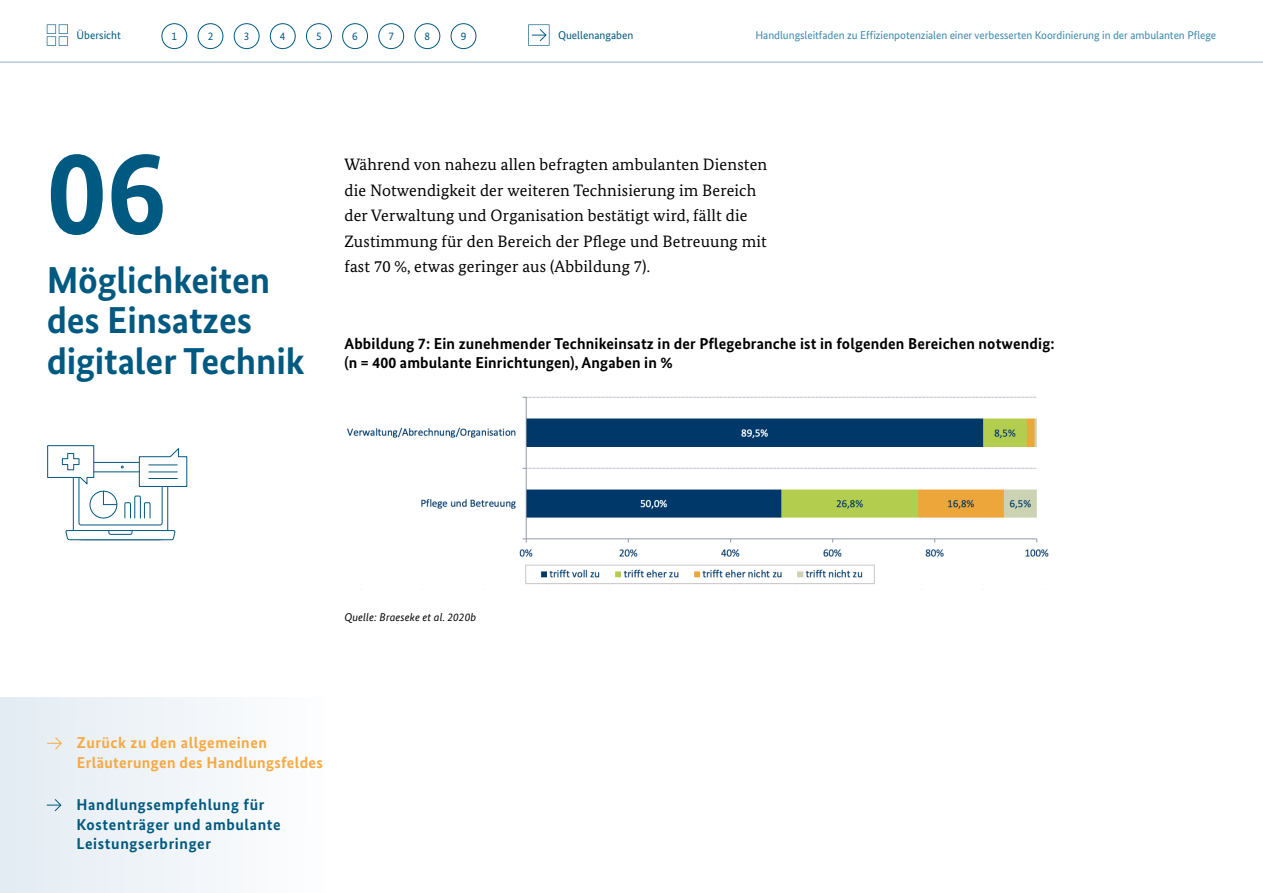
<style>
.page{position:relative;width:1263px;height:893px;background:#fff}
.page>*{position:absolute;margin:0;border:0;box-sizing:border-box;transform-origin:0 0}
.t1{font:700 120px "Bundes Sans";color:#005980}
.t2{font:700 37.5px/40.5px "Bundes Sans";letter-spacing:-.005em;color:#005980}
.t3{font:16.5px/25.5px "Bundes Serif";letter-spacing:.01em;color:#000}
.t4{font:700 15.75px/19.5px "Bundes Sans";letter-spacing:.01em;color:#000}
.t5{font:700 15.75px/19.5px "Bundes Sans";letter-spacing:.04em;color:#005980}
.t6{font:700 15.75px/19.5px "Bundes Sans";letter-spacing:.02em;color:#f7a941}
.t7{font:11.25px "Bundes Sans";letter-spacing:-.005em;color:#3c89ab}
.t8{font:11.25px "Bundes Sans";color:#005980}
.t9{font:italic 11.25px "Bundes Sans";letter-spacing:.01em;color:#000}
</style>
<div class="page">
<div style="left:0;top:697px;width:323px;height:196px;background:#f0f4f8"></div>
<svg style="left:47px;top:737px;width:15px;height:13px"></svg>
<hr style="left:0;top:62px;width:1263px;height:1px;background:#8cb4cc">
<svg style="left:47px;top:799px;width:15px;height:13px"></svg>
<div style="left:73px;top:462px;width:95px;height:78px;border:1px solid #005980;border-radius:9px"></div>
<div style="left:79px;top:472px;width:83px;height:53px;border:1px solid #005980;border-radius:2px"></div>
<svg style="left:139px;top:448px;width:48px;height:39px"></svg>
<svg style="left:47px;top:445px;width:47px;height:40px"></svg>
<svg style="left:124px;top:495px;width:27px;height:24px"></svg>
<div style="left:90px;top:491px;width:27px;height:27px;border:1px solid #005980;border-radius:50%"></div>
<svg style="left:103px;top:491px;width:14px;height:14px"></svg>
<svg style="left:66px;top:530px;width:110px;height:10px"></svg>
<svg style="left:47px;top:24px;width:21px;height:22px"></svg>
<svg style="left:528px;top:24px;width:21px;height:22px"></svg>
<div style="left:162px;top:23px;width:25px;height:26px;border:1px solid #005980;border-radius:50%"></div>
<div style="left:198px;top:23px;width:25px;height:26px;border:1px solid #005980;border-radius:50%"></div>
<div style="left:234px;top:23px;width:25px;height:26px;border:1px solid #005980;border-radius:50%"></div>
<div style="left:270px;top:23px;width:26px;height:26px;border:1px solid #005980;border-radius:50%"></div>
<div style="left:306px;top:23px;width:26px;height:26px;border:1px solid #005980;border-radius:50%"></div>
<div style="left:342px;top:23px;width:26px;height:26px;border:1px solid #005980;border-radius:50%"></div>
<div style="left:378px;top:23px;width:26px;height:26px;border:1px solid #005980;border-radius:50%"></div>
<div style="left:415px;top:23px;width:25px;height:26px;border:1px solid #005980;border-radius:50%"></div>
<div style="left:451px;top:23px;width:25px;height:26px;border:1px solid #005980;border-radius:50%"></div>
<img style="left:347px;top:396px;width:702px;height:194px">
<p class="t8" style="left:77px;top:29px;width:46px">Übersicht</p>
<p class="t8" style="left:172px;top:29px;width:7px">1</p>
<p class="t8" style="left:208px;top:29px;width:7px">2</p>
<p class="t8" style="left:244px;top:29px;width:7px">3</p>
<p class="t8" style="left:280px;top:29px;width:7px">4</p>
<p class="t8" style="left:316px;top:29px;width:7px">5</p>
<p class="t8" style="left:352px;top:29px;width:7px">6</p>
<p class="t8" style="left:388px;top:29px;width:7px">7</p>
<p class="t8" style="left:425px;top:29px;width:7px">8</p>
<p class="t8" style="left:461px;top:29px;width:7px">9</p>
<p class="t8" style="left:558px;top:29px;width:77px">Quellenangaben</p>
<p class="t7" style="left:755px;top:29px;width:462px">Handlungsleitfaden zu Effizienpotenzialen einer verbesserten Koordinierung in der ambulanten Pflege</p>
<h1 class="t1" style="left:47px;top:119px;width:121px">06</h1>
<h2 class="t2" style="left:47px;top:259px;width:259px">Möglichkeiten des Einsatzes digitaler Technik</h2>
<p class="t3" style="left:344px;top:152px;width:424px">Während von nahezu allen befragten ambulanten Diensten die Notwendigkeit der weiteren Technisierung im Bereich der Verwaltung und Organisation bestätigt wird, fällt die Zustimmung für den Bereich der Pflege und Betreuung mit fast 70 %, etwas geringer aus (Abbildung 7).</p>
<p class="t4" style="left:344px;top:333px;width:712px">Abbildung 7: Ein zunehmender Technikeinsatz in der Pflegebranche ist in folgenden Bereichen notwendig: (n = 400 ambulante Einrichtungen), Angaben in %</p>
<p class="t9" style="left:344px;top:610px;width:133px">Quelle: Braeseke et al. 2020b</p>
<p class="t6" style="left:77px;top:733px;width:247px">Zurück zu den allgemeinen<br>Erläuterungen des Handlungsfeldes</p>
<p class="t5" style="left:77px;top:795px;width:206px">Handlungsempfehlung für<br>Kostenträger und ambulante<br>Leistungserbringer</p>
</div>
